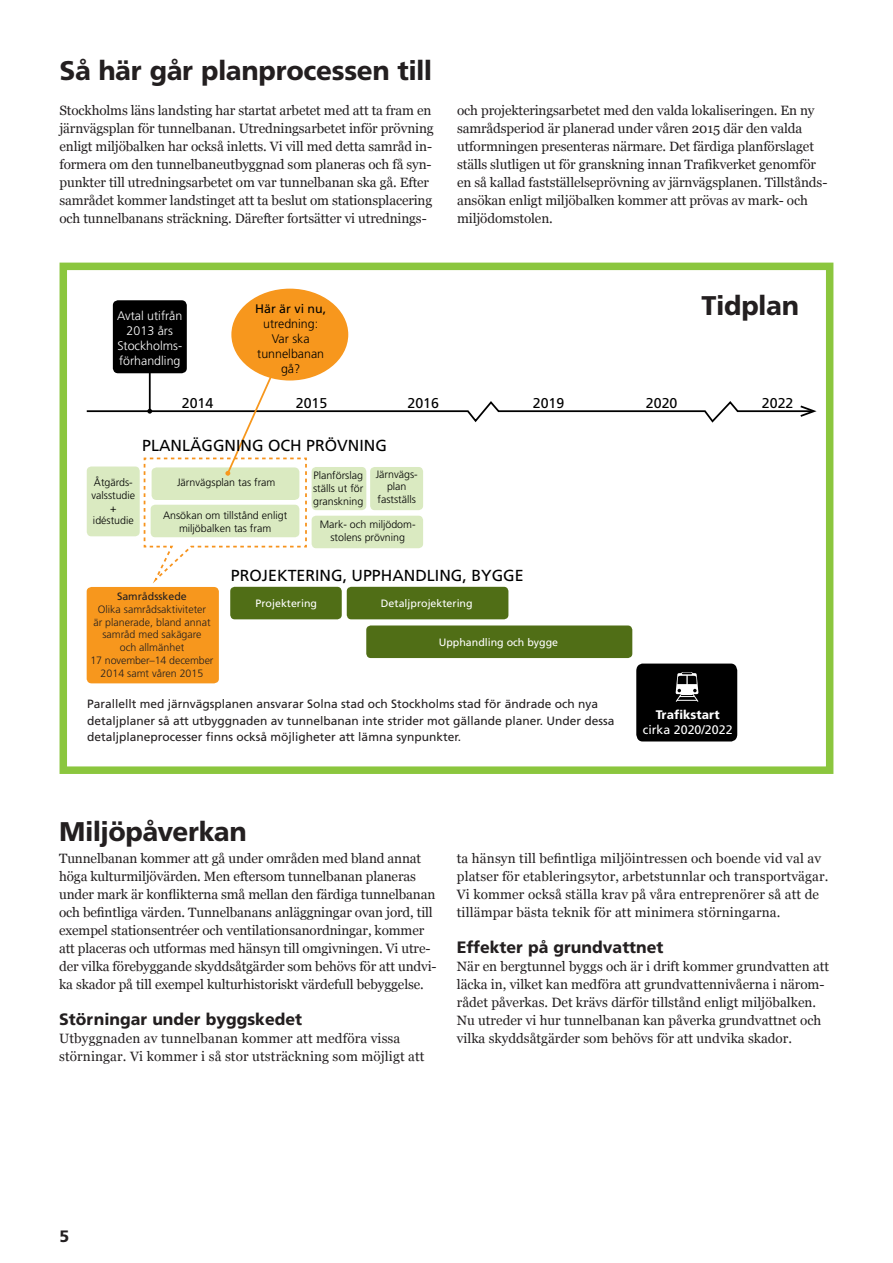
<style>
.page{position:relative;width:893px;height:1263px;background:#fff}
.page>*{position:absolute;margin:0;border:0;box-sizing:border-box;transform-origin:0 0}
.t1{font:800 27px "Frutiger SLLOTF";letter-spacing:-.015em;color:#231f20}
.t2{font:800 16.5px "Frutiger SLLOTF";color:#231f20}
.t3{font:15.9px "Frutiger SLLOTF";color:#000}
.t4{font:14.25px "Frutiger SLLOTF";color:#000}
.t5{font:13.5px/18px "Georgia";letter-spacing:-.01em;color:#231f20}
.t6{font:13.5px/18px "Georgia";letter-spacing:.01em;color:#231f20}
.t7{font:300 12.45px/14.9px "Frutiger SLLOTF";color:#fff;text-align:center}
.t8{font:300 12.45px/14.9px "Frutiger SLLOTF";color:#000;text-align:center}
.t9{font:12.45px/14.9px "Frutiger SLLOTF";color:#fff;text-align:center}
.t10{font:12px/16.5px "Frutiger SLLOTF";color:#231f20}
.t11{font:300 10.65px/12.8px "Frutiger SLLOTF";color:#000;text-align:center}
.t12{font:300 10.65px/12.8px "Frutiger SLLOTF";color:#231f20;text-align:center}
.t13{font:10.65px "Frutiger SLLOTF";color:#fff}
.s1{font-weight:400}
.s2{font-weight:800}
</style>
<div class="page">
<div style="left:60px;top:263px;width:773px;height:511px;border:8px solid #8bc63e"></div>
<div style="left:113px;top:300px;width:74px;height:73px;background:#000;border-radius:5px"></div>
<div style="left:230px;top:587px;width:112px;height:32px;background:#506e16;border-radius:5px"></div>
<div style="left:347px;top:587px;width:161px;height:32px;background:#506e16;border-radius:5px"></div>
<div style="left:231px;top:289px;width:117px;height:91px;background:#f7971d;border-radius:50%"></div>
<div style="left:366px;top:625px;width:266px;height:33px;background:#506e16;border-radius:5px"></div>
<svg style="left:86px;top:367px;width:730px;height:220px"></svg>
<div style="left:87px;top:587px;width:132px;height:96px;background:#f7971d;border-radius:5px"></div>
<svg style="left:636px;top:663px;width:101px;height:78px;background:#0e0e0e"></svg>
<h1 class="t1" style="left:60px;top:55px;width:374px">Så här går planprocessen till</h1>
<p class="t5" style="left:59px;top:101px;width:376px">Stockholms läns landsting har startat arbetet med att ta fram en järnvägsplan för tunnelbanan. Utredningsarbetet inför prövning enligt miljöbalken har också inletts. Vi vill med detta samråd in&shy;formera om den tunnelbaneutbyggnad som planeras och få syn&shy;punkter till utredningsarbetet om var tunnelbanan ska gå. Efter samrådet kommer landstinget att ta beslut om stationsplacering och tunnelbanans sträckning. Därefter fortsätter vi utrednings-</p>
<p class="t5" style="left:457px;top:101px;width:372px">och projekteringsarbetet med den valda lokaliseringen. En ny samrådsperiod är planerad under våren 2015 där den valda utformningen presenteras närmare. Det färdiga planförslaget ställs slutligen ut för granskning innan Trafikverket genomför en så kallad fastställelseprövning av järnvägsplanen. Tillstånds&shy;ansökan enligt miljöbalken kommer att prövas av mark- och miljödomstolen.</p>
<p class="t7" style="left:117px;top:308px;width:67px">Avtal utifrån<br>2013 års<br>Stockholms&shy;förhandling</p>
<p class="t8" style="left:255px;top:302px;width:73px"><span class="s1">Här är vi nu, </span>utredning:<br>Var ska tunnelbanan gå?</p>
<p class="t4" style="left:182px;top:394px;width:33px">2014</p>
<p class="t4" style="left:296px;top:394px;width:33px">2015</p>
<p class="t4" style="left:407px;top:394px;width:33px">2016</p>
<p class="t4" style="left:533px;top:394px;width:33px">2019</p>
<p class="t4" style="left:646px;top:394px;width:33px">2020</p>
<p class="t3" style="left:142px;top:436px;width:246px">PLANLÄGGNING OCH PRÖVNING</p>
<p class="t11" style="left:91px;top:476px;width:45px">Åtgärds&shy;valsstudie + idéstudie</p>
<p class="t11" style="left:313px;top:469px;width:52px;text-align:justify">Planförslag ställs ut för granskning</p>
<p class="t11" style="left:376px;top:468px;width:44px">Järnvägs&shy;plan fastställs</p>
<p class="t11" style="left:177px;top:476px;width:100px">Järnvägsplan tas fram</p>
<p class="t11" style="left:163px;top:509px;width:126px">Ansökan om tillstånd enligt miljöbalken tas fram</p>
<p class="t11" style="left:320px;top:518px;width:97px">Mark- och miljödom&shy;stolens prövning</p>
<p class="t12" style="left:90px;top:590px;width:125px"><span class="s1">Samrådsskede<br></span>Olika samrådsaktiviteter<br>är planerade, bland annat samråd med sakägare<br>och allmänhet<br>17 november–14 december<br>2014 samt våren 2015</p>
<p class="t3" style="left:231px;top:566px;width:294px">PROJEKTERING, UPPHANDLING, BYGGE</p>
<p class="t13" style="left:256px;top:597px;width:63px">Projektering</p>
<p class="t13" style="left:381px;top:597px;width:93px">Detaljprojektering</p>
<p class="t13" style="left:439px;top:636px;width:121px">Upphandling och bygge</p>
<h1 class="t1" style="left:702px;top:289px;width:99px">Tidplan</h1>
<p class="t4" style="left:762px;top:394px;width:33px">2022</p>
<p class="t10" style="left:87px;top:696px;width:529px">Parallellt med järnvägsplanen ansvarar Solna stad och Stockholms stad för ändrade och nya detaljplaner så att utbyggnaden av tunnelbanan inte strider mot gällande planer. Under dessa detaljplaneprocesser finns också möjligheter att lämna synpunkter.</p>
<p class="t9" style="left:643px;top:707px;width:91px"><span class="s2">Trafikstart </span>cirka 2020/2022</p>
<h1 class="t1" style="left:59px;top:815px;width:189px">Miljöpåverkan</h1>
<p class="t5" style="left:59px;top:850px;width:379px">Tunnelbanan kommer att gå under områden med bland annat höga kulturmiljövärden. Men eftersom tunnelbanan planeras under mark är konflikterna små mellan den färdiga tunnelbanan och befintliga värden. Tunnelbanans anläggningar ovan jord, till exempel stationsentréer och ventilationsanordningar, kommer att placeras och utformas med hänsyn till omgivningen. Vi utre&shy;der vilka förebyggande skyddsåtgärder som behövs för att undvi&shy;ka skador på till exempel kulturhistoriskt värdefull bebyggelse.</p>
<h2 class="t2" style="left:59px;top:1010px;width:244px">Störningar under byggskedet</h2>
<p class="t6" style="left:59px;top:1030px;width:367px">Utbyggnaden av tunnelbanan kommer att medföra vissa störningar. Vi kommer i så stor utsträckning som möjligt att</p>
<p class="t6" style="left:457px;top:849px;width:373px">ta hänsyn till befintliga miljöintressen och boende vid val av platser för etableringsytor, arbetstunnlar och transportvägar.<br>Vi kommer också ställa krav på våra entreprenörer så att de tillämpar bästa teknik för att minimera störningarna.</p>
<h2 class="t2" style="left:457px;top:937px;width:208px">Effekter på grundvattnet</h2>
<p class="t5" style="left:457px;top:957px;width:374px">När en bergtunnel byggs och är i drift kommer grundvatten att läcka in, vilket kan medföra att grundvattennivåerna i närom&shy;rådet påverkas. Det krävs därför tillstånd enligt miljöbalken.<br>Nu utreder vi hur tunnelbanan kan påverka grundvattnet och vilka skyddsåtgärder som behövs för att undvika skador.</p>
<p class="t2" style="left:60px;top:1227px;width:11px">5</p>
</div>
